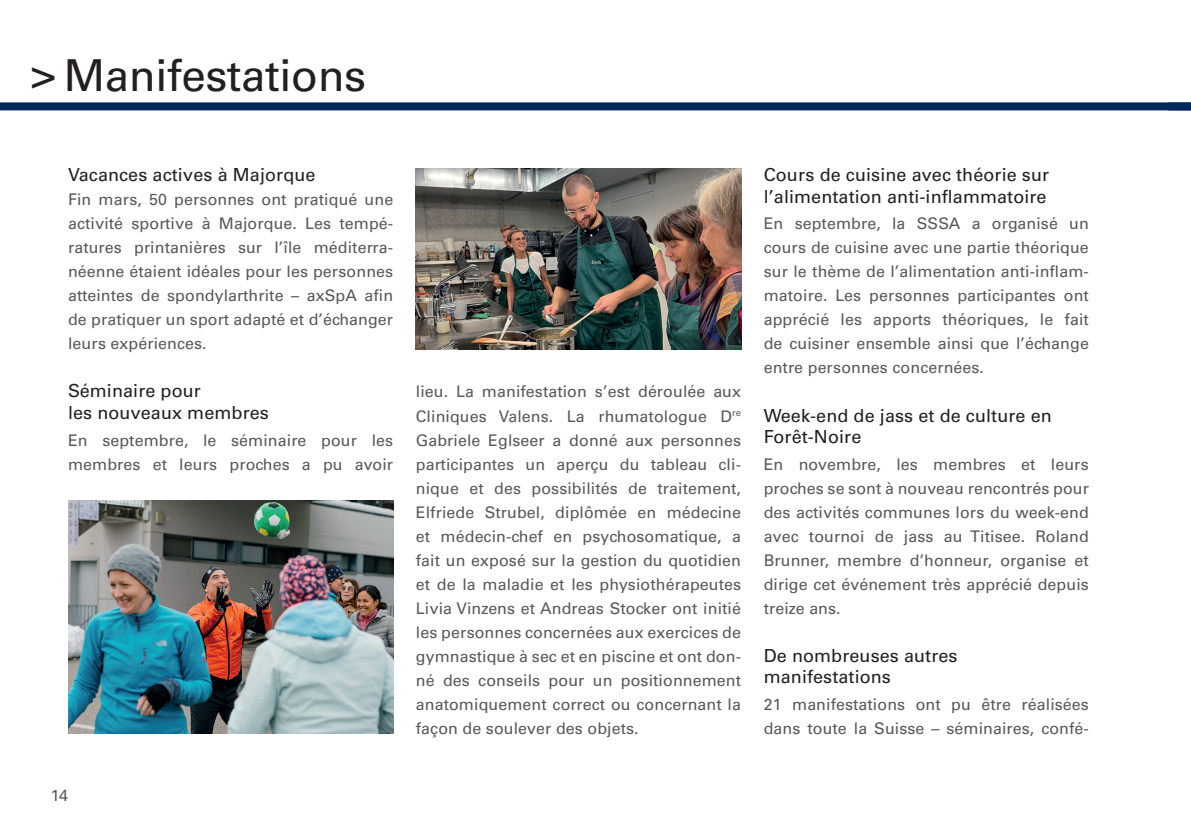
<style>
.page{position:relative;width:1191px;height:840px;background:#fff}
.page>*{position:absolute;margin:0;border:0;box-sizing:border-box;transform-origin:0 0}
.t1{font:44px "Univers LT Std";letter-spacing:-.01em;color:#231f20}
.t2{font:18px/21.6px "Univers LT Std";letter-spacing:.005em;color:#231f20}
.t3{font:16px/24px "Univers LT Std";letter-spacing:.005em;color:#57585a;text-align:justify}
</style>
<div class="page">
<div style="left:0;top:102px;width:1191px;height:8px;background:#00285b"></div>
<img style="left:416px;top:168px;width:325px;height:181px">
<img style="left:68px;top:500px;width:325px;height:233px">
<h1 class="t1" style="left:30px;top:49px;width:337px">&gt; Manifestations</h1>
<p class="t2" style="left:68px;top:164px;width:249px">Vacances actives à Majorque</p>
<p class="t3" style="left:68px;top:187px;width:327px">Fin mars, 50 personnes ont pratiqué une activité sportive à Majorque. Les tempé&shy;ratures printanières sur l’île méditerra&shy;néenne étaient idéales pour les personnes atteintes de spondylarthrite – axSpA afin de pratiquer un sport adapté et d’échanger leurs expériences.</p>
<p class="t2" style="left:68px;top:380px;width:202px">Séminaire pour<br>les nouveaux membres</p>
<p class="t3" style="left:68px;top:427px;width:327px">En septembre, le séminaire pour les membres et leurs proches a pu avoir</p>
<p class="t3" style="left:51px;top:782px;width:19px">14</p>
<p class="t3" style="left:416px;top:379px;width:327px">lieu. La manifestation s’est déroulée aux Cliniques Valens. La rhumatologue D<sup>re </sup>Gabriele Eglseer a donné aux personnes participantes un aperçu du tableau cli&shy;nique et des possibilités de traitement, Elfriede Strubel, diplômée en médecine et médecin-chef en psychosomatique, a fait un exposé sur la gestion du quotidien et de la maladie et les physiothérapeutes Livia Vinzens et Andreas Stocker ont initié les personnes concernées aux exercices de gymnastique à sec et en piscine et ont don&shy;né des conseils pour un positionnement anatomiquement correct ou concernant la façon de soulever des objets.</p>
<p class="t2" style="left:763px;top:164px;width:287px">Cours de cuisine avec théorie sur l’alimentation anti-inflammatoire</p>
<p class="t3" style="left:763px;top:211px;width:327px">En septembre, la SSSA a organisé un cours de cuisine avec une partie théorique sur le thème de l’alimentation anti-inflam&shy;matoire. Les personnes participantes ont apprécié les apports théoriques, le fait de cuisiner ensemble ainsi que l’échange entre personnes concernées.</p>
<p class="t2" style="left:763px;top:404px;width:289px">Week-end de jass et de culture en<br>Forêt-Noire</p>
<p class="t3" style="left:763px;top:451px;width:327px">En novembre, les membres et leurs proches se sont à nouveau rencontrés pour des activités communes lors du week-end avec tournoi de jass au Titisee. Roland Brunner, membre d’honneur, organise et dirige cet événement très apprécié depuis treize ans.</p>
<p class="t2" style="left:763px;top:644px;width:195px">De nombreuses autres manifestations</p>
<p class="t3" style="left:763px;top:691px;width:327px">21 manifestations ont pu être réalisées dans toute la Suisse – séminaires, confé-</p>
</div>
